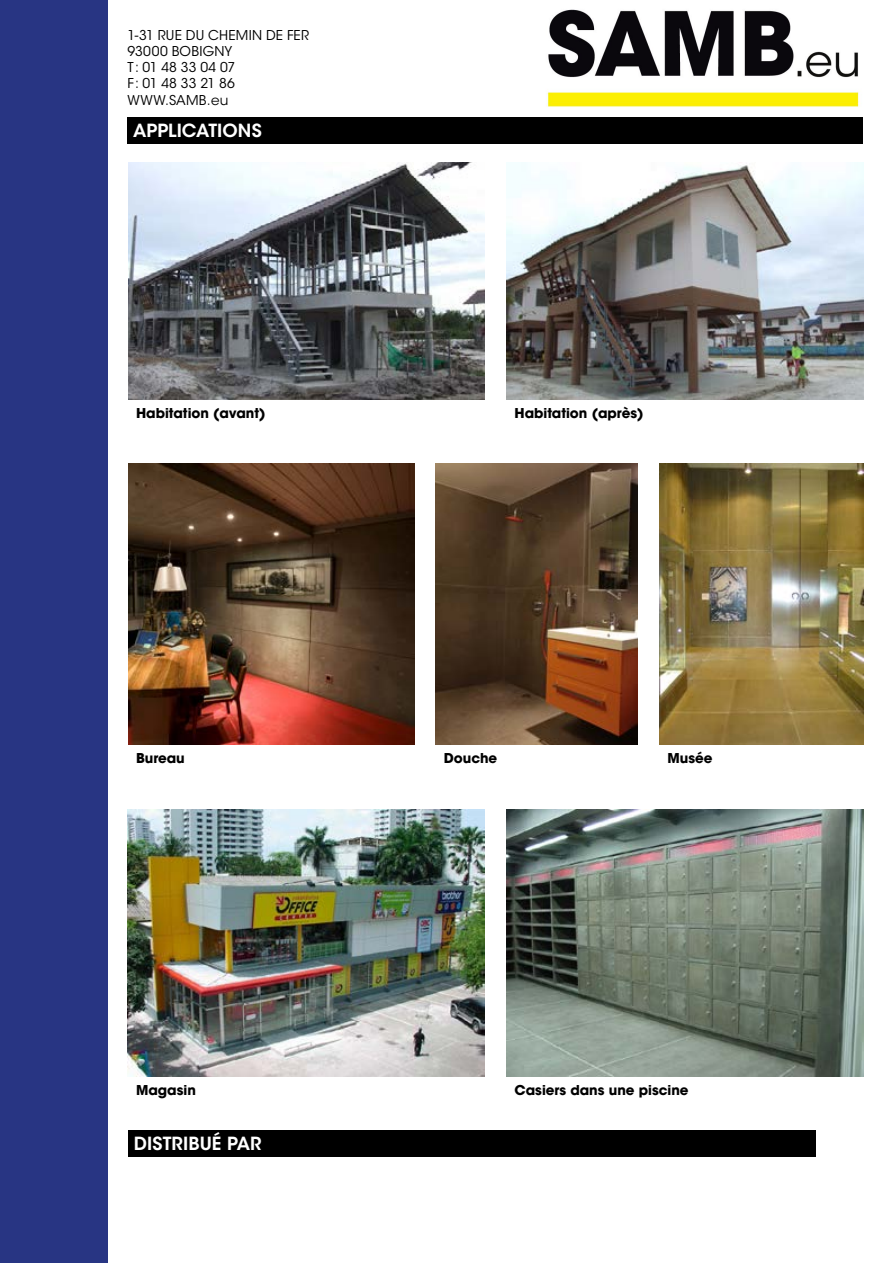
<style>
.page{position:relative;width:893px;height:1263px;background:#fff}
.page>*{position:absolute;margin:0;border:0;box-sizing:border-box;transform-origin:0 0}
.t1{font:600 18px "ITC Avant Garde Std";letter-spacing:.005em;color:#fff}
.t2{font:700 13.5px "ITC Avant Garde Std";color:#000}
.t3{font:13.5px/16.2px "ITC Avant Garde Std";letter-spacing:.01em;color:#000}
</style>
<div class="page">
<div style="left:0;top:0;width:107px;height:1263px;background:#283583"></div>
<div style="left:128px;top:117px;width:735px;height:27px;background:#000"></div>
<img style="left:128px;top:464px;width:286px;height:281px">
<img style="left:128px;top:809px;width:357px;height:268px">
<img style="left:506px;top:809px;width:357px;height:268px">
<img style="left:506px;top:163px;width:357px;height:237px">
<img style="left:128px;top:163px;width:357px;height:237px">
<img style="left:659px;top:464px;width:204px;height:281px">
<img style="left:435px;top:464px;width:203px;height:281px">
<div style="left:128px;top:1130px;width:688px;height:27px;background:#000"></div>
<img style="left:546px;top:9px;width:313px;height:98px">
<p class="t3" style="left:128px;top:27px;width:183px">1-31 RUE DU CHEMIN DE FER<br>93000 BOBIGNY<br>T: 01 48 33 04 07<br>F: 01 48 33 21 86<br>WWW.SAMB.eu</p>
<h1 class="t1" style="left:133px;top:119px;width:130px">APPLICATIONS</h1>
<p class="t2" style="left:136px;top:404px;width:131px">Habitation (avant)</p>
<p class="t2" style="left:136px;top:750px;width:50px">Bureau</p>
<p class="t2" style="left:514px;top:404px;width:131px">Habitation (après)</p>
<p class="t2" style="left:444px;top:750px;width:55px">Douche</p>
<p class="t2" style="left:668px;top:750px;width:47px">Musée</p>
<p class="t2" style="left:136px;top:1082px;width:61px">Magasin</p>
<p class="t2" style="left:514px;top:1082px;width:176px">Casiers dans une piscine</p>
<h1 class="t1" style="left:134px;top:1132px;width:129px">DISTRIBUÉ PAR</h1>
</div>
